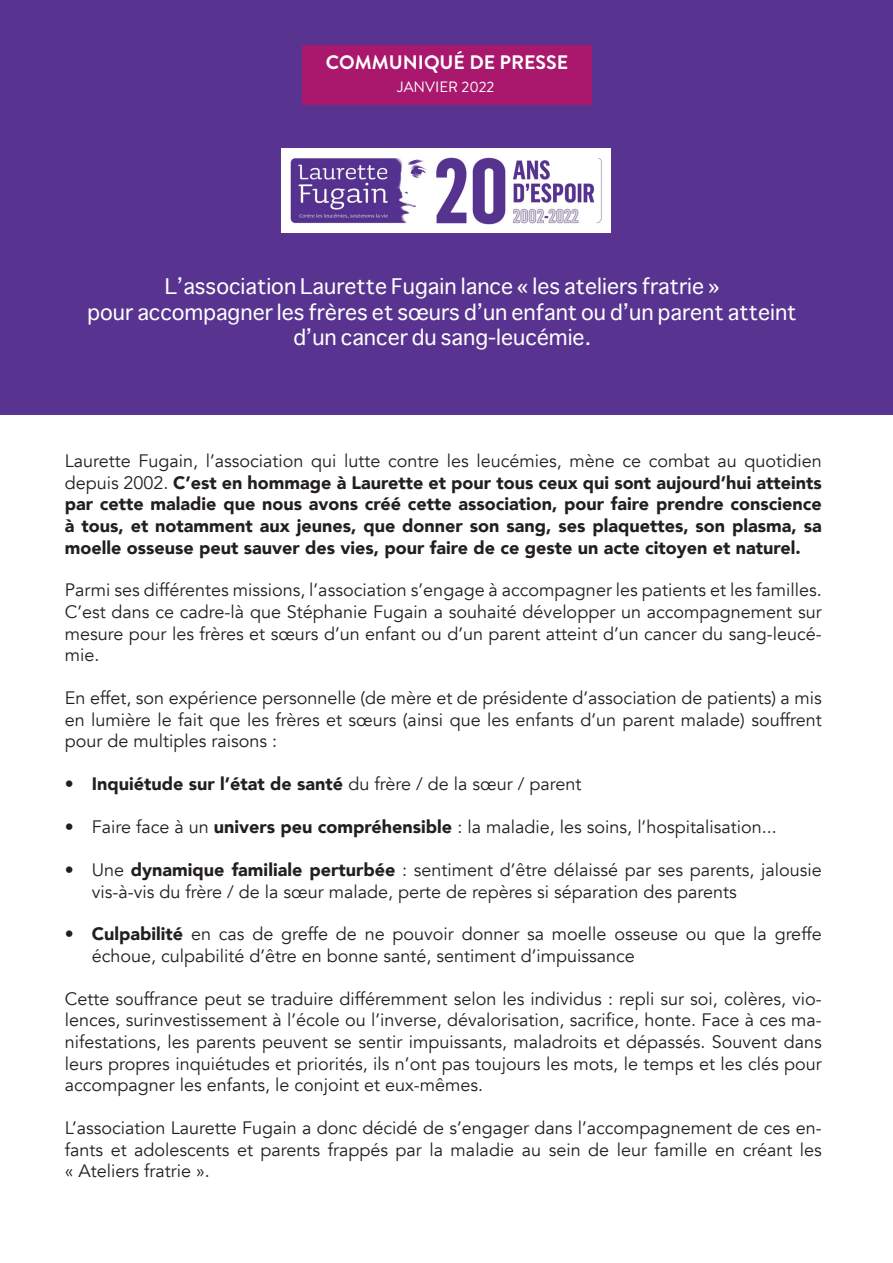
<style>
.page{position:relative;width:893px;height:1263px;background:#fff}
.page>*{position:absolute;margin:0;border:0;box-sizing:border-box;transform-origin:0 0}
.t1{font:21px/25.2px "Sathu";color:#fff;text-align:center}
.t2{font:700 19.5px "Brandon Grotesque";color:#fff}
.t3{font:18px/21.6px "Avenir";color:#231f20;text-align:justify}
.t4{font:900 18px/21.6px "Avenir";color:#231f20;text-align:justify}
.t5{font:15px "Brandon Grotesque";color:#fff}
.s1{font-weight:400}
.s2{font-weight:900}
</style>
<div class="page">
<div style="left:0;top:0;width:893px;height:415px;background:#583490"></div>
<div style="left:302px;top:46px;width:290px;height:59px;background:#a9186d"></div>
<img style="left:281px;top:148px;width:330px;height:84px">
<p class="t2" style="left:326px;top:48px;width:244px">COMMUNIQUÉ DE PRESSE</p>
<p class="t5" style="left:398px;top:77px;width:98px">JANVIER 2022</p>
<p class="t1" style="left:88px;top:273px;width:710px">L’association Laurette Fugain lance « les ateliers fratrie »<br>pour accompagner les frères et sœurs d’un enfant ou d’un parent atteint d’un cancer du sang-leucémie.</p>
<p class="t4" style="left:65px;top:450px;width:758px"><span class="s1">Laurette Fugain, l’association qui lutte contre les leucémies, mène ce combat au quotidien depuis 2002.</span> C’est en hommage à Laurette et pour tous ceux qui sont aujourd’hui atteints par cette maladie que nous avons créé cette association, pour faire prendre conscience à tous, et notamment aux jeunes, que donner son sang, ses plaquettes, son plasma, sa moelle osseuse peut sauver des vies, pour faire de ce geste un acte citoyen et naturel.</p>
<p class="t3" style="left:65px;top:580px;width:758px">Parmi ses différentes missions, l’association s’engage à accompagner les patients et les familles.<br>C’est dans ce cadre-là que Stéphanie Fugain a souhaité développer un accompagnement sur mesure pour les frères et sœurs d’un enfant ou d’un parent atteint d’un cancer du sang-leucé&shy;mie.</p>
<p class="t3" style="left:65px;top:687px;width:758px">En effet, son expérience personnelle (de mère et de présidente d’association de patients) a mis en lumière le fait que les frères et sœurs (ainsi que les enfants d’un parent malade) souffrent pour de multiples raisons :</p>
<p class="t4" style="left:65px;top:773px;width:518px">• Inquiétude sur l’état de santé <span class="s1">du frère / de la sœur / parent</span></p>
<p class="t3" style="left:65px;top:816px;width:714px">• Faire face à un <span class="s2">univers peu compréhensible</span> : la maladie, les soins, l’hospitalisation...</p>
<p class="t3" style="left:92px;top:859px;width:731px;text-indent:-27px">• Une <span class="s2">dynamique familiale perturbée</span> : sentiment d’être délaissé par ses parents, jalousie vis-à-vis du frère / de la sœur malade, perte de repères si séparation des parents</p>
<p class="t3" style="left:92px;top:924px;width:731px;text-indent:-27px"><span class="s2">• Culpabilité</span> en cas de greffe de ne pouvoir donner sa moelle osseuse ou que la greffe échoue, culpabilité d’être en bonne santé, sentiment d’impuissance</p>
<p class="t3" style="left:65px;top:988px;width:758px">Cette souffrance peut se traduire différemment selon les individus : repli sur soi, colères, vio&shy;lences, surinvestissement à l’école ou l’inverse, dévalorisation, sacrifice, honte. Face à ces ma&shy;nifestations, les parents peuvent se sentir impuissants, maladroits et dépassés. Souvent dans leurs propres inquiétudes et priorités, ils n’ont pas toujours les mots, le temps et les clés pour accompagner les enfants, le conjoint et eux-mêmes.</p>
<p class="t3" style="left:65px;top:1117px;width:758px">L’association Laurette Fugain a donc décidé de s’engager dans l’accompagnement de ces en&shy;fants et adolescents et parents frappés par la maladie au sein de leur famille en créant les « Ateliers fratrie ».</p>
</div>
